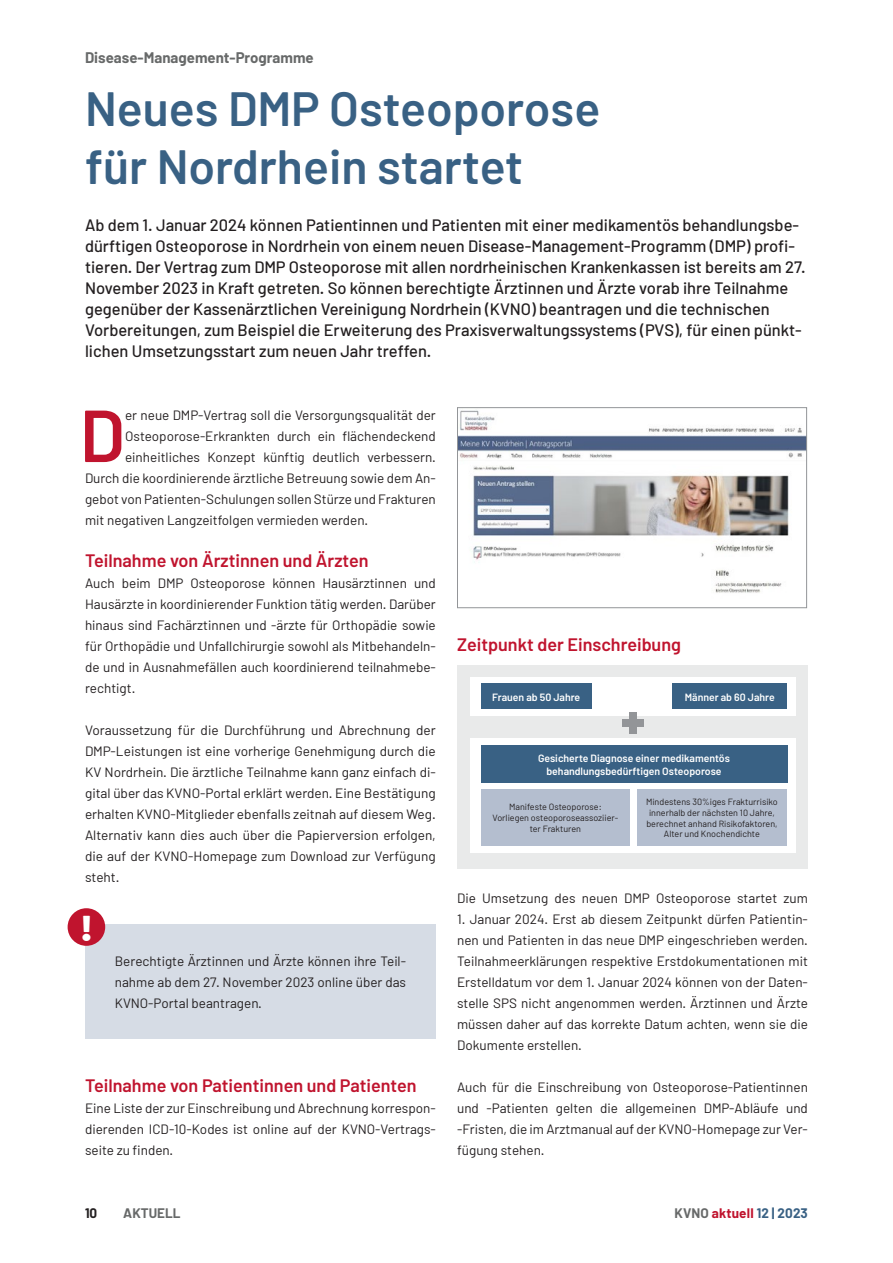
<style>
.page{position:relative;width:893px;height:1263px;background:#fff}
.page>*{position:absolute;margin:0;border:0;box-sizing:border-box;transform-origin:0 0}
.KVNO_P_Initial{font:600 73.5px "Barlow";color:#c0142e}
.KVNO_H1{font:600 48px/57.6px "Barlow";color:#396184}
.t1{font:900 35.85px "Barlow";color:#fff}
.KVNO_H2_Zwischenhead{font:600 18px "Barlow";color:#c0142e}
.KVNO_Intro{font:500 16.5px/21px "Barlow";color:#231f20}
.KVNO_Dachzeile{font:700 15px "Barlow";color:#676969}
.KVNO_p{font:13.5px/21px "Barlow";color:#231f20;text-align:justify}
.KVNO_P_Initial-2{font:13.5px "Barlow";color:#231f20}
.t2{font:700 13.5px "Barlow";letter-spacing:.01em;color:#c0142e}
.t3{font:700 13.5px "Barlow";color:#676969}
.t4{font:700 13.5px "Barlow";color:#231f20}
.t5{font:600 10.5px/12.6px "Barlow";color:#fff;text-align:center}
.t6{font:9px/10.8px "Barlow";color:#231f20;text-align:center}
.s1{color:#676969}
.s2{color:#396184}
</style>
<div class="page">
<div style="left:85px;top:924px;width:351px;height:114px;background:#d6dce5"></div>
<div style="left:68px;top:908px;width:37px;height:38px;background:#c0142e;border-radius:50%"></div>
<img style="left:459px;top:410px;width:346px;height:183px">
<div style="left:457px;top:407px;width:350px;height:201px;border:1px solid #939598"></div>
<div style="left:457px;top:665px;width:351px;height:203px;background:#e9eaea"></div>
<div style="left:470px;top:677px;width:326px;height:39px;background:#fff"></div>
<div style="left:481px;top:684px;width:110px;height:25px;background:#396184"></div>
<div style="left:672px;top:684px;width:115px;height:25px;background:#396184"></div>
<div style="left:470px;top:738px;width:326px;height:115px;background:#fff"></div>
<div style="left:629px;top:712px;width:8px;height:22px;background:#939598"></div>
<div style="left:622px;top:719px;width:22px;height:8px;background:#939598"></div>
<div style="left:481px;top:745px;width:306px;height:38px;background:#396184"></div>
<div style="left:481px;top:789px;width:148px;height:57px;background:#b4becf"></div>
<div style="left:637px;top:789px;width:150px;height:57px;background:#b4becf"></div>
<p class="KVNO_Dachzeile" style="left:85px;top:48px;width:230px">Disease-Management-Programme</p>
<p class="KVNO_H1" style="left:85px;top:79px;width:517px">Neues DMP Osteoporose für Nordrhein startet</p>
<p class="KVNO_Intro" style="left:85px;top:214px;width:722px">Ab dem 1. Januar 2024 können Patientinnen und Patienten mit einer medikamentös behandlungsbe&shy;dürftigen Osteoporose in Nordrhein von einem neuen Disease-Management-Programm (DMP) profi&shy;tieren. Der Vertrag zum DMP Osteoporose mit allen nordrheinischen Krankenkassen ist bereits am 27.<br>November 2023 in Kraft getreten. So können berechtigte Ärztinnen und Ärzte vorab ihre Teilnahme gegenüber der Kassenärztlichen Vereinigung Nordrhein (KVNO) beantragen und die technischen Vorbereitungen, zum Beispiel die Erweiterung des Praxisverwaltungssystems (PVS), für einen pünkt&shy;lichen Umsetzungsstart zum neuen Jahr treffen.</p>
<p class="KVNO_P_Initial" style="left:80px;top:390px;width:47px">D</p>
<p class="KVNO_P_Initial-2" style="left:125px;top:407px;width:312px">er neue DMP-Vertrag soll die Versorgungsqualität der</p>
<p class="KVNO_P_Initial-2" style="left:125px;top:428px;width:312px">Osteoporose-Erkrankten durch ein flächendeckend</p>
<p class="KVNO_P_Initial-2" style="left:125px;top:449px;width:312px">einheitliches Konzept künftig deutlich verbessern.</p>
<p class="KVNO_P_Initial-2" style="left:85px;top:470px;width:352px">Durch die koordinierende ärztliche Betreuung sowie dem An-</p>
<p class="KVNO_P_Initial-2" style="left:85px;top:491px;width:352px">gebot von Patienten-Schulungen sollen Stürze und Frakturen</p>
<p class="KVNO_P_Initial-2" style="left:85px;top:512px;width:284px">mit negativen Langzeitfolgen vermieden werden.</p>
<p class="KVNO_H2_Zwischenhead" style="left:85px;top:549px;width:285px">Teilnahme von Ärztinnen und Ärzten</p>
<p class="KVNO_p" style="left:85px;top:572px;width:352px">Auch beim DMP Osteoporose können Hausärztinnen und Hausärzte in koordinierender Funktion tätig werden. Darüber hinaus sind Fachärztinnen und -ärzte für Orthopädie sowie für Orthopädie und Unfallchirurgie sowohl als Mitbehandeln&shy;de und in Ausnahmefällen auch koordinierend teilnahmebe&shy;rechtigt.</p>
<p class="KVNO_p" style="left:85px;top:719px;width:352px">Voraussetzung für die Durchführung und Abrechnung der DMP-Leistungen ist eine vorherige Genehmigung durch die KV Nordrhein. Die ärztliche Teilnahme kann ganz einfach di&shy;gital über das KVNO-Portal erklärt werden. Eine Bestätigung erhalten KVNO-Mitglieder ebenfalls zeitnah auf diesem Weg.<br>Alternativ kann dies auch über die Papierversion erfolgen, die auf der KVNO-Homepage zum Download zur Verfügung steht.</p>
<p class="t1" style="left:80px;top:906px;width:14px">!</p>
<p class="KVNO_p" style="left:115px;top:950px;width:293px">Berechtigte Ärztinnen und Ärzte können ihre Teil&shy;nahme ab dem 27. November 2023 online über das KVNO-Portal beantragen.</p>
<p class="KVNO_H2_Zwischenhead" style="left:85px;top:1074px;width:333px">Teilnahme von Patientinnen und Patienten</p>
<p class="KVNO_p" style="left:85px;top:1097px;width:352px">Eine Liste der zur Einschreibung und Abrechnung korrespon&shy;dierenden ICD-10-Kodes ist online auf der KVNO-Vertrags&shy;seite zu finden.</p>
<p class="KVNO_H2_Zwischenhead" style="left:457px;top:633px;width:225px">Zeitpunkt der Einschreibung</p>
<p class="t5" style="left:492px;top:690px;width:90px">Frauen ab 50 Jahre</p>
<p class="t5" style="left:685px;top:690px;width:91px">Männer ab 60 Jahre</p>
<p class="t5" style="left:538px;top:752px;width:193px">Gesicherte Diagnose einer medikamentös behandlungsbedürftigen Osteoporose</p>
<p class="t6" style="left:492px;top:801px;width:127px">Manifeste Osteoporose:<br>Vorliegen osteoporoseassoziier&shy;ter Frakturen</p>
<p class="t6" style="left:646px;top:796px;width:133px">Mindestens 30%iges Frakturrisiko innerhalb der nächsten 10 Jahre, berechnet anhand Risikofaktoren,<br>Alter und Knochendichte</p>
<p class="KVNO_p" style="left:457px;top:887px;width:352px">Die Umsetzung des neuen DMP Osteoporose startet zum</p>
<p class="KVNO_p" style="left:457px;top:908px;width:352px">1. Januar 2024. Erst ab diesem Zeitpunkt dürfen Patientin&shy;nen und Patienten in das neue DMP eingeschrieben werden.<br>Teilnahmeerklärungen respektive Erstdokumentationen mit Erstelldatum vor dem 1. Januar 2024 können von der Daten&shy;stelle SPS nicht angenommen werden. Ärztinnen und Ärzte müssen daher auf das korrekte Datum achten, wenn sie die Dokumente erstellen.</p>
<p class="KVNO_p" style="left:457px;top:1076px;width:352px">Auch für die Einschreibung von Osteoporose-Patientinnen und -Patienten gelten die allgemeinen DMP-Abläufe und -Fristen, die im Arztmanual auf der KVNO-Homepage zur Ver&shy;fügung stehen.</p>
<p class="t4" style="left:85px;top:1205px;width:14px">10</p>
<p class="t3" style="left:123px;top:1205px;width:59px">AKTUELL</p>
<p class="t2" style="left:674px;top:1205px;width:135px"><span class="s1">KVNO</span> aktuell <span class="s2">12 | 2023</span></p>
</div>
